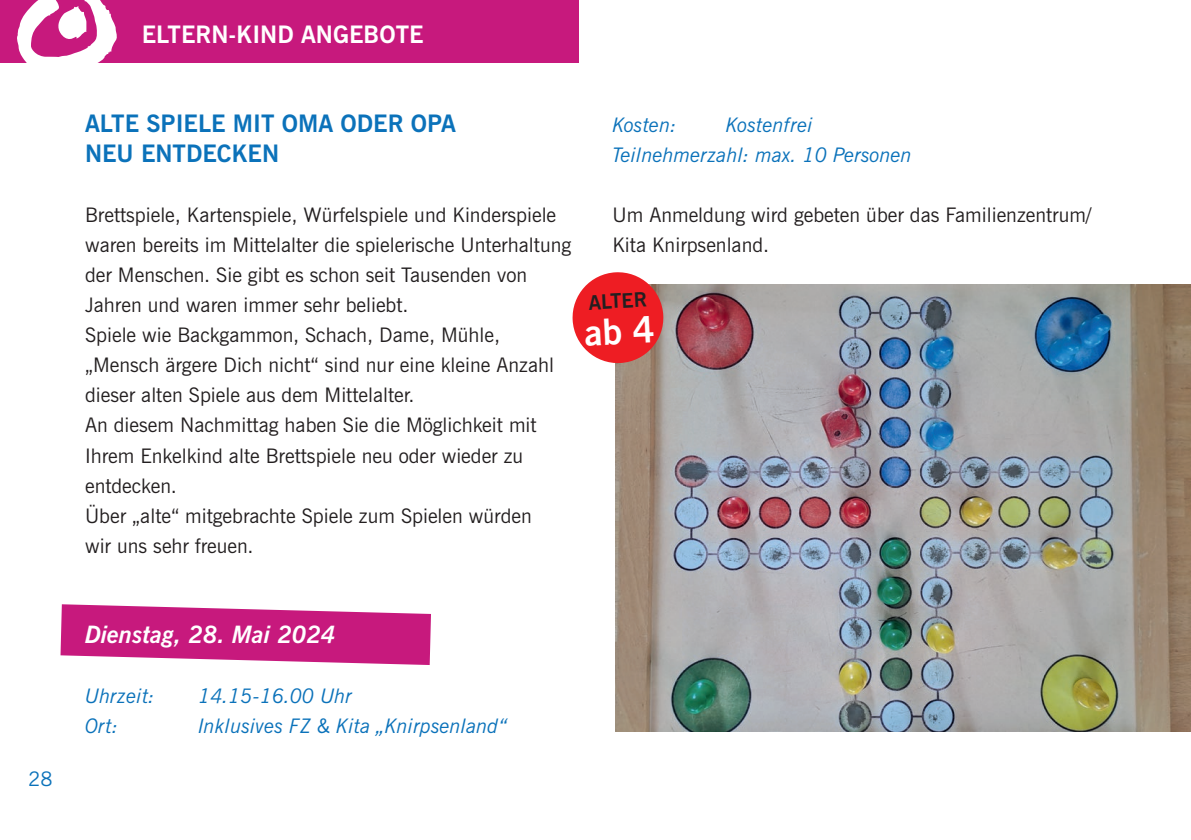
<style>
.page{position:relative;width:1191px;height:840px;background:#fff}
.page>*{position:absolute;margin:0;border:0;box-sizing:border-box;transform-origin:0 0}
.t1{font:700 24px/30px "News Gothic BT";color:#0b72ba}
.t2{font:700 24px "News Gothic BT";color:#fff}
.t3{font:italic 700 24px "News Gothic BT";color:#fff}
.t4{font:20px/30px "News Gothic BT";color:#231f20}
.t5{font:italic 20px/30px "News Gothic BT";color:#0b72ba}
.t6{font:700 20px "News Gothic BT";color:#231f20}
.t7{font:20px "News Gothic BT";color:#0b72ba}
</style>
<div class="page">
<div style="left:0;top:0;width:578px;height:62px;background:#c7197d"></div>
<svg style="left:16px;top:0;width:101px;height:63px"></svg>
<svg style="left:60px;top:604px;width:371px;height:60px;background:#cf3c90"></svg>
<img style="left:615px;top:285px;width:576px;height:446px">
<svg style="left:572px;top:272px;width:92px;height:92px;background:#ea494c"></svg>
<p class="t7" style="left:28px;top:766px;width:26px">28</p>
<p class="t2" style="left:142px;top:20px;width:283px">ELTERN-KIND ANGEBOTE</p>
<p class="t1" style="left:85px;top:108px;width:372px">ALTE SPIELE MIT OMA ODER OPA<br>NEU ENTDECKEN</p>
<p class="t5" style="left:612px;top:110px;width:301px;text-indent:113px">Kostenfrei<br>Teilnehmerzahl: max. 10 Personen</p>
<p class="t5" style="left:612px;top:110px;width:66px">Kosten:</p>
<p class="t4" style="left:85px;top:200px;width:487px">Brettspiele, Kartenspiele, Würfelspiele und Kinderspiele waren bereits im Mittelalter die spielerische Unterhaltung der Menschen. Sie gibt es schon seit Tausenden von Jahren und waren immer sehr beliebt.<br>Spiele wie Backgammon, Schach, Dame, Mühle, „Mensch ärgere Dich nicht“ sind nur eine kleine Anzahl dieser alten Spiele aus dem Mittelalter.<br>An diesem Nachmittag haben Sie die Möglichkeit mit Ihrem Enkelkind alte Brettspiele neu oder wieder zu entdecken.<br>Über „alte“ mitgebrachte Spiele zum Spielen würden<br>wir uns sehr freuen.</p>
<p class="t4" style="left:612px;top:200px;width:480px">Um Anmeldung wird gebeten über das Familienzentrum/<br>Kita Knirpsenland.</p>
<p class="t6" style="left:588px;top:290px;width:60px;rotate:-3deg">ALTER</p>
<p class="t3" style="left:85px;top:619px;width:252px">Dienstag, 28. Mai 2024</p>
<p class="t5" style="left:85px;top:680px;width:71px">Uhrzeit:</p>
<p class="t5" style="left:198px;top:680px;width:155px">14.15-16.00 Uhr</p>
<p class="t5" style="left:85px;top:710px;width:35px">Ort:</p>
<p class="t5" style="left:198px;top:710px;width:310px">Inklusives FZ &amp; Kita „Knirpsenland“</p>
</div>
